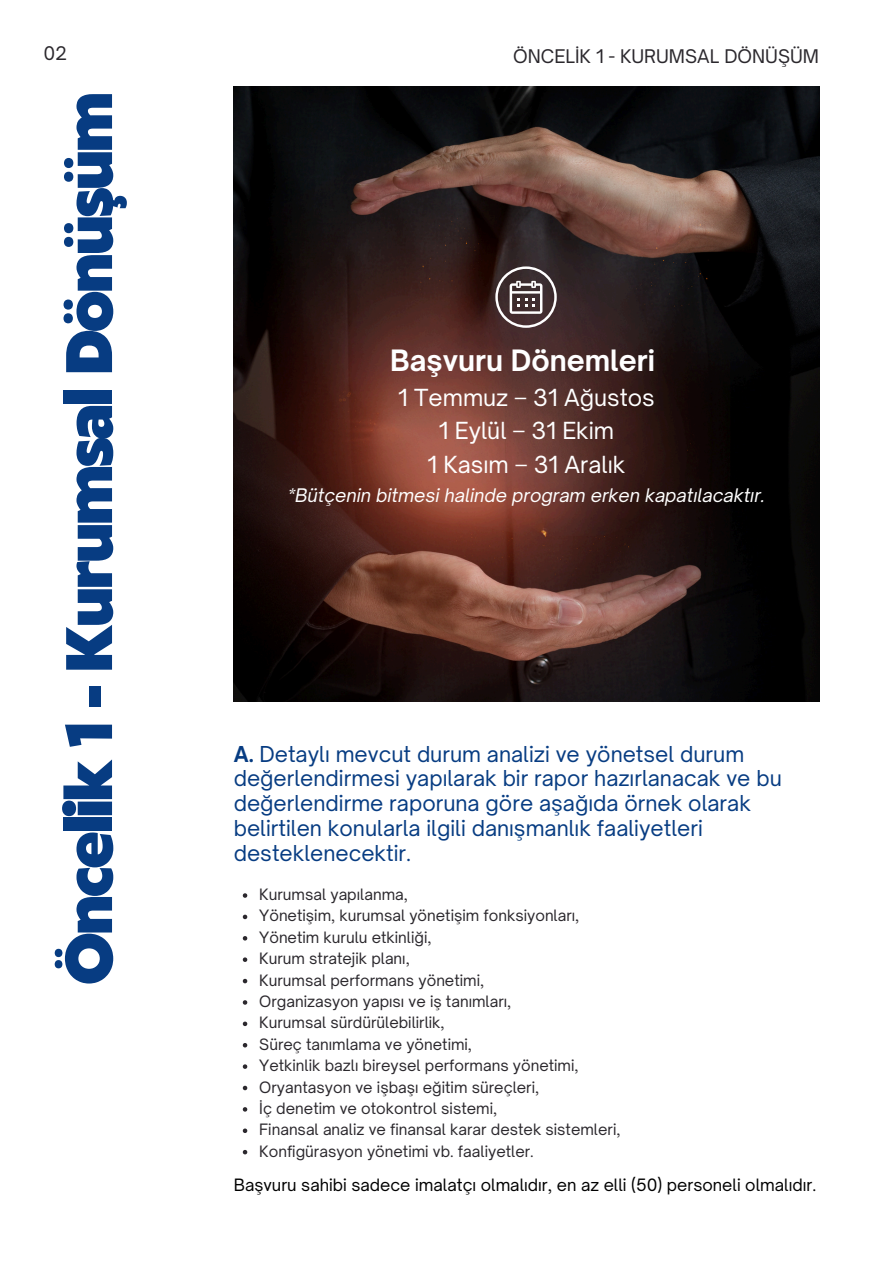
<style>
.page{position:relative;width:894px;height:1264px;background:#fff}
.page>*{position:absolute;margin:0;border:0;box-sizing:border-box;transform-origin:0 0}
.t1{font:900 61.5px "Klein Text";letter-spacing:-.03em;color:#073c82}
.t2{font:700 28.2px "Open Sauce One";color:#fff}
.t3{font:22.5px/33.6px "Open Sauce One";color:#fff;text-align:center}
.t4{font:21px/24.8px "Open Sauce One";color:#073c82}
.t5{font:18px "Open Sauce One";color:#2b282d}
.t6{font:italic 17.85px "Open Sauce One";color:#fff}
.t7{font:16.35px "Open Sauce One";color:#000}
.t8{font:15px "Open Sauce One";color:#2b282d}
.s1{font-weight:700}
</style>
<div class="page">
<img style="left:234px;top:86px;width:585px;height:616px">
<svg style="left:243px;top:893px;width:4px;height:4px"></svg>
<svg style="left:243px;top:914px;width:4px;height:5px"></svg>
<svg style="left:243px;top:936px;width:4px;height:4px"></svg>
<svg style="left:243px;top:957px;width:4px;height:4px"></svg>
<svg style="left:243px;top:978px;width:4px;height:5px"></svg>
<svg style="left:243px;top:1000px;width:4px;height:4px"></svg>
<svg style="left:243px;top:1021px;width:4px;height:5px"></svg>
<svg style="left:243px;top:1043px;width:4px;height:4px"></svg>
<svg style="left:243px;top:1064px;width:4px;height:4px"></svg>
<svg style="left:243px;top:1085px;width:4px;height:5px"></svg>
<svg style="left:243px;top:1107px;width:4px;height:4px"></svg>
<svg style="left:243px;top:1128px;width:4px;height:4px"></svg>
<svg style="left:243px;top:1150px;width:4px;height:4px"></svg>
<svg style="left:495px;top:266px;width:61px;height:62px;background:#6a5c5e"></svg>
<h3 class="t5" style="left:44px;top:42px;width:25px">02</h3>
<h1 class="t1" style="left:58px;top:984px;width:893px;rotate:-90deg">Öncelik 1 - Kurumsal Dönüşüm</h1>
<p class="t5" style="left:513px;top:45px;width:307px">ÖNCELİK 1 - KURUMSAL DÖNÜŞÜM</p>
<p class="t2" style="left:390px;top:342px;width:266px">Başvuru Dönemleri</p>
<p class="t3" style="left:398px;top:380px;width:258px">1 Temmuz – 31 Ağustos<br>1 Eylül – 31 Ekim<br>1 Kasım – 31 Aralık</p>
<p class="t6" style="left:288px;top:484px;width:478px">*Bütçenin bitmesi halinde program erken kapatılacaktır.</p>
<p class="t4" style="left:234px;top:741px;width:549px"><span class="s1">A.</span> Detaylı mevcut durum analizi ve yönetsel durum değerlendirmesi yapılarak bir rapor hazırlanacak ve bu değerlendirme raporuna göre aşağıda örnek olarak belirtilen konularla ilgili danışmanlık faaliyetleri desteklenecektir.</p>
<p class="t8" style="left:259px;top:885px;width:150px">Kurumsal yapılanma,</p>
<h4 class="t8" style="left:259px;top:906px;width:321px">Yönetişim, kurumsal yönetişim fonksiyonları,</h4>
<h2 class="t8" style="left:259px;top:927px;width:174px">Yönetim kurulu etkinliği,</h2>
<p class="t8" style="left:259px;top:949px;width:152px">Kurum stratejik planı,</p>
<p class="t8" style="left:259px;top:970px;width:226px">Kurumsal performans yönetimi,</p>
<p class="t8" style="left:259px;top:991px;width:253px">Organizasyon yapısı ve iş tanımları,</p>
<p class="t8" style="left:259px;top:1013px;width:187px">Kurumsal sürdürülebilirlik,</p>
<p class="t8" style="left:259px;top:1034px;width:214px">Süreç tanımlama ve yönetimi,</p>
<p class="t8" style="left:259px;top:1056px;width:321px">Yetkinlik bazlı bireysel performans yönetimi,</p>
<p class="t8" style="left:259px;top:1077px;width:281px">Oryantasyon ve işbaşı eğitim süreçleri,</p>
<p class="t8" style="left:259px;top:1098px;width:239px">İç denetim ve otokontrol sistemi,</p>
<p class="t8" style="left:259px;top:1120px;width:362px">Finansal analiz ve finansal karar destek sistemleri,</p>
<p class="t8" style="left:259px;top:1141px;width:276px">Konfigürasyon yönetimi vb. faaliyetler.</p>
<p class="t7" style="left:234px;top:1174px;width:584px">Başvuru sahibi sadece imalatçı olmalıdır, en az elli (50) personeli olmalıdır.</p>
</div>
